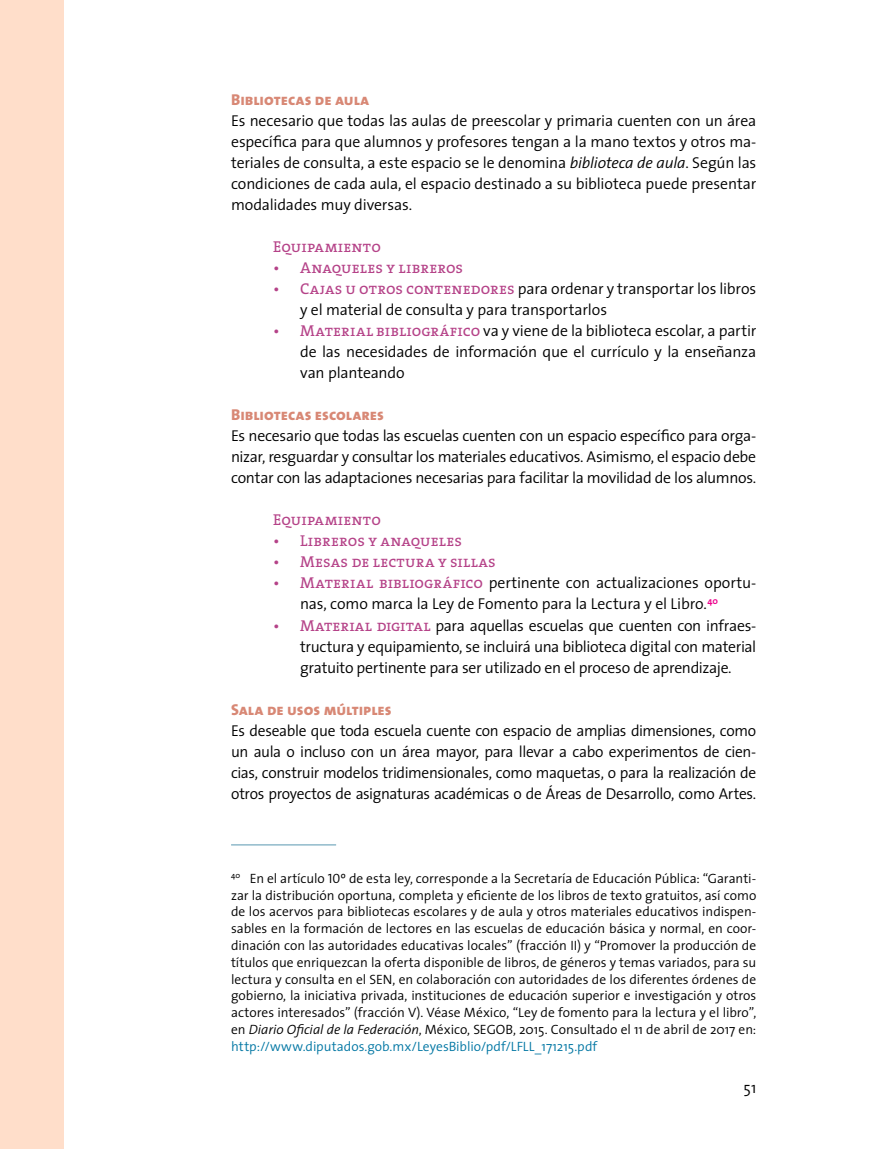
<style>
.page{position:relative;width:872px;height:1149px;background:#fff}
.page>*{position:absolute;margin:0;border:0;box-sizing:border-box;transform-origin:0 0}
.t1{font:300 15.75px/21px "The Sans";letter-spacing:-.015em;color:#000;text-align:justify}
.t2{font:15.75px "The Serif Regular Caps";letter-spacing:.015em;color:#b54288}
.t3{font:15.75px "The Sans Extra Bold Caps";letter-spacing:-.005em;color:#d88875}
.t4{font:15.75px "The Serif Regular Caps";letter-spacing:-.005em;color:#b54288}
.t5{font:300 13.5px/16.8px "The Sans";color:#000;text-align:justify}
.s1{font-style:italic}
.s2{font-family:"The Serif Regular Caps";font-weight:400;color:#b54288}
.s3{font-family:"The Sans Semi Light Caps";font-weight:400}
.s4{color:#0076a3}
</style>
<div class="page">
<div style="left:0;top:0;width:63px;height:1148px;background:#ffdeca"></div>
<hr style="left:231px;top:844px;width:105px;height:1px;background:#5997b1">
<p class="t3" style="left:231px;top:86px;width:140px">Bibliotecas de aula</p>
<p class="t1" style="left:231px;top:110px;width:527px">Es necesario que todas las aulas de preescolar y primaria cuenten con un área específica para que alumnos y profesores tengan a la mano textos y otros ma&shy;teriales de consulta, a este espacio se le denomina <span class="s1">biblioteca de aula</span>. Según las condiciones de cada aula, el espacio destinado a su biblioteca puede presentar modalidades muy diversas.</p>
<p class="t2" style="left:273px;top:234px;width:109px">Equipamiento</p>
<p class="t4" style="left:273px;top:255px;width:192px">• Anaqueles y libreros</p>
<p class="t1" style="left:300px;top:278px;width:457px;text-indent:-27px"><span class="s2">• Cajas u otros contenedores</span> para ordenar y transportar los libros y el material de consulta y para transportarlos</p>
<p class="t1" style="left:300px;top:320px;width:458px;text-indent:-27px"><span class="s2">• Material bibliográfico</span> va y viene de la biblioteca escolar, a partir de las necesidades de información que el currículo y la enseñanza van planteando</p>
<p class="t3" style="left:231px;top:401px;width:154px">Bibliotecas escolares</p>
<p class="t1" style="left:231px;top:425px;width:526px">Es necesario que todas las escuelas cuenten con un espacio específico para orga&shy;nizar, resguardar y consultar los materiales educativos. Asimismo, el espacio debe contar con las adaptaciones necesarias para facilitar la movilidad de los alumnos.</p>
<p class="t2" style="left:273px;top:507px;width:109px">Equipamiento</p>
<p class="t2" style="left:273px;top:528px;width:190px">• Libreros y anaqueles</p>
<p class="t2" style="left:273px;top:549px;width:224px">• Mesas de lectura y sillas</p>
<p class="t1" style="left:300px;top:572px;width:457px;text-indent:-27px"><span class="s2">• Material bibliográfico</span> pertinente con actualizaciones oportu&shy;nas, como marca la Ley de Fomento para la Lectura y el Libro.<sup>40</sup></p>
<p class="t1" style="left:300px;top:614px;width:457px;text-indent:-27px"><span class="s2">• Material digital</span> para aquellas escuelas que cuenten con infraes&shy;tructura y equipamiento, se incluirá una biblioteca digital con material gratuito pertinente para ser utilizado en el proceso de aprendizaje.</p>
<p class="t3" style="left:231px;top:695px;width:162px">Sala de usos múltiples</p>
<p class="t1" style="left:231px;top:719px;width:527px">Es deseable que toda escuela cuente con espacio de amplias dimensiones, como un aula o incluso con un área mayor, para llevar a cabo experimentos de cien&shy;cias, construir modelos tridimensionales, como maquetas, o para la realización de otros proyectos de asignaturas académicas o de Áreas de Desarrollo, como Artes.</p>
<p class="t5" style="left:231px;top:869px;width:527px"><sup>40</sup> En el artículo <span class="s3">10</span>º de esta ley, corresponde a la Secretaría de Educación Pública: “Garanti&shy;zar la distribución oportuna, completa y eficiente de los libros de texto gratuitos, así como de los acervos para bibliotecas escolares y de aula y otros materiales educativos indispen&shy;sables en la formación de lectores en las escuelas de educación básica y normal, en coor&shy;dinación con las autoridades educativas locales” (fracción II) y “Promover la producción de títulos que enriquezcan la oferta disponible de libros, de géneros y temas variados, para su lectura y consulta en el SEN, en colaboración con autoridades de los diferentes órdenes de gobierno, la iniciativa privada, instituciones de educación superior e investigación y otros actores interesados” (fracción V). Véase México, “Ley de fomento para la lectura y el libro”, en <span class="s1">Diario Oficial de la Federación</span>, México, SEGOB, 2015. Consultado el 11 de abril de 2017 en: <span class="s4">http://www.diputados.gob.mx/LeyesBiblio/pdf/LFLL_171215.pdf</span></p>
<p class="t1" style="left:743px;top:1076px;width:14px">51</p>
</div>
